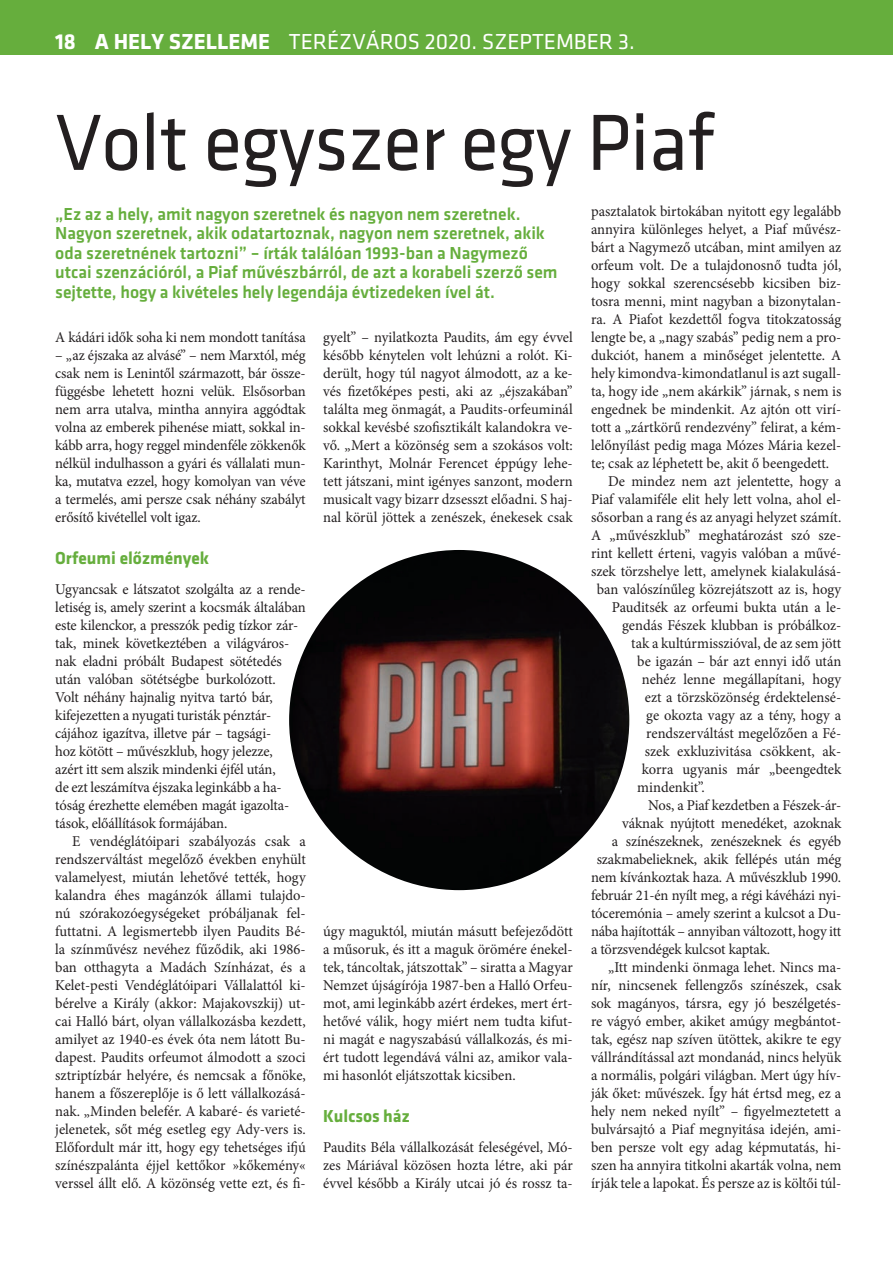
<style>
.page{position:relative;width:893px;height:1263px;background:#fff}
.page>*{position:absolute;margin:0;border:0;box-sizing:border-box;transform-origin:0 0}
.t1{font:82.5px "Klavika Basic";letter-spacing:-.01em;color:#231f20;scale:.96 1}
.t2{font:22.5px "Klavika Basic";color:#fff}
.t3{font:500 18px/19.5px "Klavika Basic";color:#66ae3d}
.t4{font:700 18px "Klavika Basic";color:#66ae3d}
.t5{font:15px/18px "Minion Pro";letter-spacing:-.005em;color:#231f20;text-align:justify}
.s1{font-weight:700}
</style>
<div class="page">
<div style="left:0;top:0;width:893px;height:55px;background:#66ae3d"></div>
<img style="left:289px;top:550px;width:340px;height:340px;border-radius:170px">
<h2 class="t2" style="left:55px;top:30px;width:581px"><span class="s1">18 A HELY SZELLEME</span> TERÉZVÁROS 2020. SZEPTEMBER 3.</h2>
<h1 class="t1" style="left:55px;top:99px;width:689px">Volt egyszer egy Piaf</h1>
<p class="t3" style="left:55px;top:204px;width:504px">„Ez az a hely, amit nagyon szeretnek és nagyon nem szeretnek.<br>Nagyon szeretnek, akik odatartoznak, nagyon nem szeretnek, akik oda szeretnének tartozni” – írták találóan 1993-ban a Nagymező utcai szenzációról, a Piaf művészbárról, de azt a korabeli szerző sem sejtette, hogy a kivételes hely legendája évtizedeken ível át.</p>
<p class="t5" style="left:55px;top:328px;width:252px">A kádári idők soha ki nem mondott tanítása</p>
<p class="t5" style="left:55px;top:346px;width:252px">– „az éjszaka az alvásé” – nem Marxtól, még csak nem is Lenintől származott, bár össze&shy;függésbe lehetett hozni velük. Elsősorban nem arra utalva, mintha annyira aggódtak volna az emberek pihenése miatt, sokkal in&shy;kább arra, hogy reggel mindenféle zökkenők nélkül indulhasson a gyári és vállalati mun&shy;ka, mutatva ezzel, hogy komolyan van véve a termelés, ami persze csak néhány szabályt erősítő kivétellel volt igaz.</p>
<p class="t4" style="left:55px;top:548px;width:155px">Orfeumi előzmények</p>
<p class="t5" style="left:55px;top:580px;width:252px;text-align:left">Ugyancsak e látszatot szolgálta az a rende&shy;letiség is, amely szerint a kocsmák általában este kilenckor, a presszók pedig tízkor zár&shy;tak, minek következtében a világváros&shy;nak eladni próbált Budapest sötétedés után valóban sötétségbe burkolózott.<br>Volt néhány hajnalig nyitva tartó bár, kifejezetten a nyugati turisták pénztár&shy;cájához igazítva, illetve pár – tagsági-<br>hoz kötött – művészklub, hogy jelezze,<br>azért itt sem alszik mindenki éjfél után,<br>de ezt leszámítva éjszaka leginkább a ha&shy;tóság érezhette elemében magát igazolta&shy;tások, előállítások formájában.</p>
<p class="t5" style="left:55px;top:832px;width:252px;text-indent:17px">E vendéglátóipari szabályozás csak a rendszerváltást megelőző években enyhült valamelyest, miután lehetővé tették, hogy kalandra éhes magánzók állami tulajdo&shy;nú szórakozóegységeket próbáljanak fel&shy;futtatni. A legismertebb ilyen Paudits Bé&shy;la színművész nevéhez fűződik, aki 1986- ban otthagyta a Madách Színházat, és a Kelet-pesti Vendéglátóipari Vállalattól ki&shy;bérelve a Király (akkor: Majakovszkij) ut&shy;cai Halló bárt, olyan vállalkozásba kezdett, amilyet az 1940-es évek óta nem látott Bu&shy;dapest. Paudits orfeumot álmodott a szoci sztriptízbár helyére, és nemcsak a főnöke, hanem a főszereplője is ő lett vállalkozásá&shy;nak. „Minden belefér. A kabaré- és varieté&shy;jelenetek, sőt még esetleg egy Ady-vers is.<br>Előfordult már itt, hogy egy tehetséges ifjú színészpalánta éjjel kettőkor »kőkemény« verssel állt elő. A közönség vette ezt, és fi-</p>
<p class="t5" style="left:323px;top:328px;width:251px">gyelt” – nyilatkozta Paudits, ám egy évvel később kénytelen volt lehúzni a rolót. Ki&shy;derült, hogy túl nagyot álmodott, az a ke&shy;vés fizetőképes pesti, aki az „éjszakában” találta meg önmagát, a Paudits-orfeuminál sokkal kevésbé szofisztikált kalandokra ve&shy;vő. „Mert a közönség sem a szokásos volt:<br>Karinthyt, Molnár Ferencet éppúgy lehe&shy;tett játszani, mint igényes sanzont, modern musicalt vagy bizarr dzsesszt előadni. S haj&shy;nal körül jöttek a zenészek, énekesek csak</p>
<p class="t5" style="left:323px;top:922px;width:251px">úgy maguktól, miután másutt befejeződött a műsoruk, és itt a maguk örömére énekel&shy;tek, táncoltak, játszottak” – siratta a Magyar Nemzet újságírója 1987-ben a Halló Orfeu&shy;mot, ami leginkább azért érdekes, mert ért&shy;hetővé válik, hogy miért nem tudta kifut&shy;ni magát e nagyszabású vállalkozás, és mi&shy;ért tudott legendává válni az, amikor vala&shy;mi hasonlót eljátszottak kicsiben.</p>
<p class="t4" style="left:323px;top:1106px;width:88px">Kulcsos ház</p>
<p class="t5" style="left:323px;top:1138px;width:251px">Paudits Béla vállalkozását feleségével, Mó&shy;zes Máriával közösen hozta létre, aki pár évvel később a Király utcai jó és rossz ta-</p>
<p class="t5" style="left:591px;top:202px;width:252px">pasztalatok birtokában nyitott egy legalább</p>
<p class="t5" style="left:591px;top:220px;width:252px">annyira különleges helyet, a Piaf művész-</p>
<p class="t5" style="left:591px;top:238px;width:252px">bárt a Nagymező utcában, mint amilyen az</p>
<p class="t5" style="left:591px;top:256px;width:252px">orfeum volt. De a tulajdonosnő tudta jól,</p>
<p class="t5" style="left:591px;top:274px;width:252px">hogy sokkal szerencsésebb kicsiben biz-</p>
<p class="t5" style="left:591px;top:292px;width:252px">tosra menni, mint nagyban a bizonytalan-</p>
<p class="t5" style="left:591px;top:310px;width:252px">ra. A Piafot kezdettől fogva titokzatosság</p>
<p class="t5" style="left:591px;top:328px;width:252px">lengte be, a „nagy szabás” pedig nem a pro-</p>
<p class="t5" style="left:591px;top:346px;width:252px">dukciót, hanem a minőséget jelentette. A</p>
<p class="t5" style="left:591px;top:364px;width:252px">hely kimondva-kimondatlanul is azt sugall-</p>
<p class="t5" style="left:591px;top:382px;width:252px">ta, hogy ide „nem akárkik” járnak, s nem is</p>
<p class="t5" style="left:591px;top:400px;width:252px">engednek be mindenkit. Az ajtón ott virí-</p>
<p class="t5" style="left:591px;top:418px;width:252px">tott a „zártkörű rendezvény” felirat, a kém-</p>
<p class="t5" style="left:591px;top:436px;width:252px">lelőnyílást pedig maga Mózes Mária kezel-</p>
<p class="t5" style="left:591px;top:454px;width:240px">te; csak az léphetett be, akit ő beengedett.</p>
<p class="t5" style="left:608px;top:472px;width:235px">De mindez nem azt jelentette, hogy a</p>
<p class="t5" style="left:591px;top:490px;width:252px">Piaf valamiféle elit hely lett volna, ahol el-</p>
<p class="t5" style="left:591px;top:508px;width:252px">sősorban a rang és az anyagi helyzet számít.</p>
<p class="t5" style="left:591px;top:526px;width:252px">A „művészklub” meghatározást szó sze-</p>
<p class="t5" style="left:591px;top:544px;width:252px">rint kellett érteni, vagyis valóban a művé-</p>
<p class="t5" style="left:591px;top:562px;width:252px">szek törzshelye lett, amelynek kialakulásá-</p>
<p class="t5" style="left:597px;top:580px;width:246px">ban valószínűleg közrejátszott az is, hogy</p>
<p class="t5" style="left:612px;top:598px;width:231px">Pauditsék az orfeumi bukta után a le-</p>
<p class="t5" style="left:622px;top:616px;width:221px">gendás Fészek klubban is próbálkoz-</p>
<p class="t5" style="left:631px;top:634px;width:211px">tak a kultúrmisszióval, de az sem jött</p>
<p class="t5" style="left:637px;top:652px;width:206px">be igazán – bár azt ennyi idő után</p>
<p class="t5" style="left:642px;top:670px;width:201px">nehéz lenne megállapítani, hogy</p>
<p class="t5" style="left:645px;top:688px;width:198px">ezt a törzsközönség érdektelensé-</p>
<p class="t5" style="left:646px;top:706px;width:196px">ge okozta vagy az a tény, hogy a</p>
<p class="t5" style="left:646px;top:724px;width:196px">rendszerváltást megelőzően a Fé-</p>
<p class="t5" style="left:645px;top:742px;width:198px">szek exkluzivitása csökkent, ak-</p>
<p class="t5" style="left:642px;top:760px;width:201px">korra ugyanis már „beengedtek</p>
<p class="t5" style="left:637px;top:778px;width:69px">mindenkit”.</p>
<p class="t5" style="left:648px;top:796px;width:194px">Nos, a Piaf kezdetben a Fészek-ár-</p>
<p class="t5" style="left:622px;top:814px;width:221px">váknak nyújtott menedéket, azoknak</p>
<p class="t5" style="left:612px;top:832px;width:231px">a színészeknek, zenészeknek és egyéb</p>
<p class="t5" style="left:597px;top:850px;width:246px">szakmabelieknek, akik fellépés után még</p>
<p class="t5" style="left:591px;top:868px;width:252px">nem kívánkoztak haza. A művészklub 1990.</p>
<p class="t5" style="left:591px;top:886px;width:252px">február 21-én nyílt meg, a régi kávéházi nyi-</p>
<p class="t5" style="left:591px;top:904px;width:252px">tóceremónia – amely szerint a kulcsot a Du-</p>
<p class="t5" style="left:591px;top:922px;width:252px">nába hajították – annyiban változott, hogy itt</p>
<p class="t5" style="left:591px;top:940px;width:181px">a törzsvendégek kulcsot kaptak.</p>
<p class="t5" style="left:608px;top:958px;width:235px">„Itt mindenki önmaga lehet. Nincs ma-</p>
<p class="t5" style="left:591px;top:976px;width:252px">nír, nincsenek fellengzős színészek, csak</p>
<p class="t5" style="left:591px;top:994px;width:252px">sok magányos, társra, egy jó beszélgetés-</p>
<p class="t5" style="left:591px;top:1012px;width:252px">re vágyó ember, akiket amúgy megbántot-</p>
<p class="t5" style="left:591px;top:1030px;width:252px">tak, egész nap szíven ütöttek, akikre te egy</p>
<p class="t5" style="left:591px;top:1048px;width:252px">vállrándítással azt mondanád, nincs helyük</p>
<p class="t5" style="left:591px;top:1066px;width:252px">a normális, polgári világban. Mert úgy hív-</p>
<p class="t5" style="left:591px;top:1084px;width:252px">ják őket: művészek. Így hát értsd meg, ez a</p>
<p class="t5" style="left:591px;top:1102px;width:252px">hely nem neked nyílt” – figyelmeztetett a</p>
<p class="t5" style="left:591px;top:1120px;width:252px">bulvársajtó a Piaf megnyitása idején, ami-</p>
<p class="t5" style="left:591px;top:1138px;width:252px">ben persze volt egy adag képmutatás, hi-</p>
<p class="t5" style="left:591px;top:1156px;width:252px">szen ha annyira titkolni akarták volna, nem</p>
<p class="t5" style="left:591px;top:1174px;width:252px">írják tele a lapokat. És persze az is költői túl-</p>
</div>
